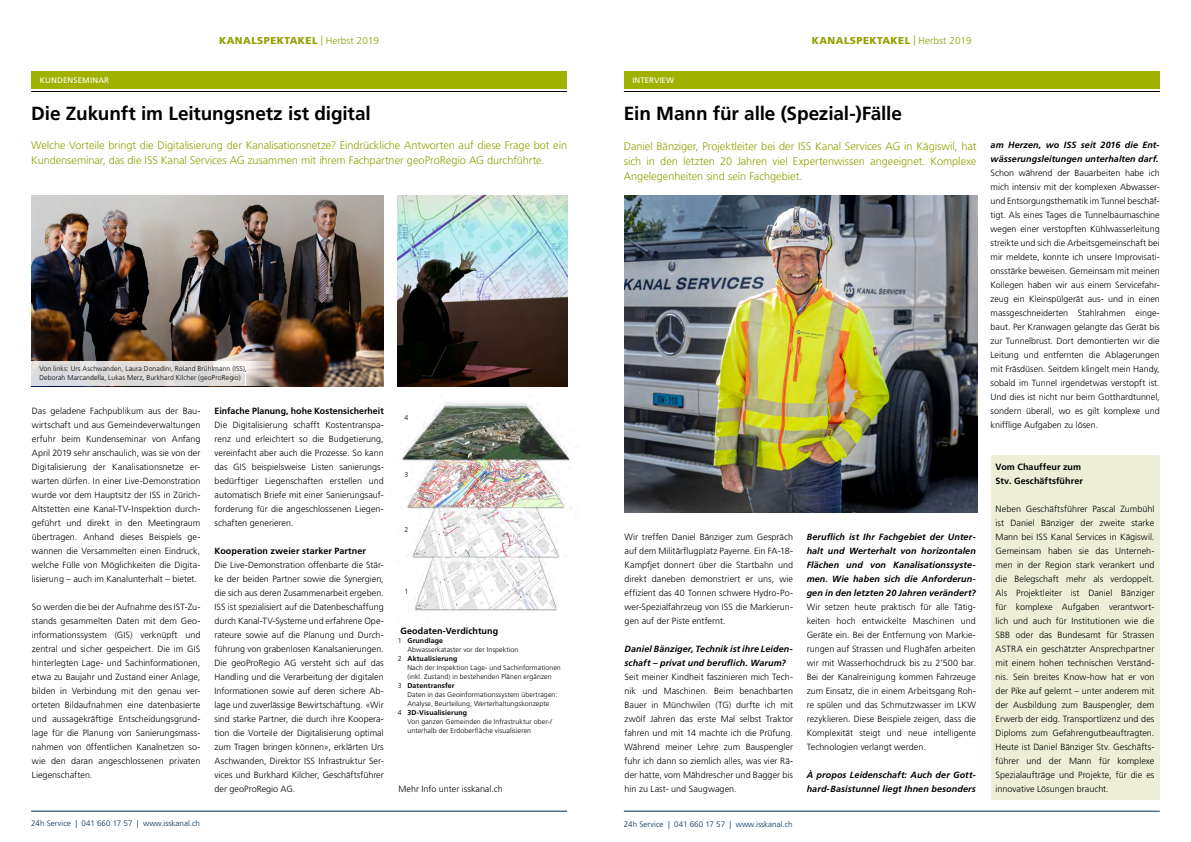
<style>
.page{position:relative;width:1191px;height:842px;background:#fff}
.page>*{position:absolute;margin:0;border:0;box-sizing:border-box;transform-origin:0 0}
.t1{font:700 19px "Frutiger LT Pro";letter-spacing:-.005em;color:#000}
.t2{font:300 11px/15px "Frutiger LT Pro";letter-spacing:-.005em;color:#91a103;text-align:justify}
.t3{font:900 10px "Frutiger LT Pro";letter-spacing:.04em;color:#91a103}
.t4{font:300 9px/14px "Frutiger LT Pro";color:#000;text-align:justify}
.t5{font:italic 700 9px/14px "Frutiger LT Pro";letter-spacing:.01em;color:#000}
.t6{font:700 9px/14px "Frutiger LT Pro";letter-spacing:.005em;color:#000}
.t7{font:300 8px "Frutiger LT Pro";color:#002e52}
.t8{font:8px "Frutiger LT Pro";letter-spacing:.02em;color:#fff}
.t9{font:8px "Frutiger LT Pro";color:#fff}
.t10{font:300 7px/9px "Frutiger LT Pro";letter-spacing:.01em;color:#000}
.t11{font:700 7px "Frutiger LT Pro";letter-spacing:.015em;color:#000}
.s1{font-weight:300}
</style>
<div class="page">
<hr style="left:31px;top:811px;width:536px;height:1px;background:#002e52">
<hr style="left:624px;top:811px;width:535px;height:1px;background:#002e52">
<div style="left:624px;top:72px;width:535px;height:17px;background:#a0b101"></div>
<hr style="left:624px;top:91px;width:535px;height:1px;background:#000">
<img style="left:624px;top:196px;width:353px;height:316px">
<div style="left:991px;top:455px;width:168px;height:345px;background:#eceed5"></div>
<div style="left:31px;top:72px;width:536px;height:17px;background:#a0b101"></div>
<hr style="left:31px;top:91px;width:536px;height:1px;background:#000">
<img style="left:398px;top:196px;width:169px;height:190px">
<img style="left:31px;top:196px;width:353px;height:190px">
<img style="left:402px;top:402px;width:168px;height:209px">
<svg style="left:31px;top:362px;width:215px;height:24px;background:#dfdddd"></svg>
<svg style="left:246px;top:362px;width:31px;height:24px"></svg>
<p class="t3" style="left:219px;top:34px;width:161px">KANALSPEKTAKEL <span class="s1">| Herbst 2019</span></p>
<p class="t3" style="left:812px;top:34px;width:161px">KANALSPEKTAKEL <span class="s1">| Herbst 2019</span></p>
<p class="t8" style="left:40px;top:76px;width:71px">KUNDENSEMINAR</p>
<h1 class="t1" style="left:31px;top:102px;width:341px">Die Zukunft im Leitungsnetz ist digital</h1>
<p class="t2" style="left:31px;top:138px;width:537px">Welche Vorteile bringt die Digitalisierung der Kanalisationsnetze? Eindrückliche Antworten auf diese Frage bot ein<br>Kundenseminar, das die ISS Kanal Services AG zusammen mit ihrem Fachpartner geoProRegio AG durchführte.</p>
<p class="t9" style="left:632px;top:76px;width:43px">INTERVIEW</p>
<h1 class="t1" style="left:624px;top:102px;width:280px">Ein Mann für alle (Spezial-)Fälle</h1>
<p class="t2" style="left:624px;top:139px;width:354px">Daniel Bänziger, Projektleiter bei der ISS Kanal Services AG in Kägiswil, hat sich in den letzten 20 Jahren viel Expertenwissen angeeignet. Komplexe Angelegenheiten sind sein Fachgebiet.</p>
<p class="t10" style="left:39px;top:364px;width:209px">Von links: Urs Aschwanden, Laura Donadini, Roland Brühlmann (ISS),<br>Deborah Marcandella, Lukas Merz, Burkhard Kilcher (geoProRegio)</p>
<p class="t4" style="left:32px;top:404px;width:170px">Das geladene Fachpublikum aus der Bau&shy;wirtschaft und aus Gemeindeverwaltungen erfuhr beim Kundenseminar von Anfang April 2019 sehr anschaulich, was sie von der Digitalisierung der Kanalisationsnetze er&shy;warten dürfen. In einer Live-Demonstration wurde vor dem Hauptsitz der ISS in Zürich-Altstetten eine Kanal-TV-Inspektion durch&shy;geführt und direkt in den Meetingraum übertragen. Anhand dieses Beispiels ge&shy;wannen die Versammelten einen Eindruck, welche Fülle von Möglichkeiten die Digita&shy;lisierung – auch im Kanalunterhalt – bietet.</p>
<p class="t4" style="left:32px;top:600px;width:170px">So werden die bei der Aufnahme des IST-Zu&shy;stands gesammelten Daten mit dem Geo&shy;informationssystem (GIS) verknüpft und zentral und sicher gespeichert. Die im GIS hinterlegten Lage- und Sachinformationen, etwa zu Baujahr und Zustand einer Anlage, bilden in Verbindung mit den genau ver&shy;orteten Bildaufnahmen eine datenbasierte und aussagekräftige Entscheidungsgrund&shy;lage für die Planung von Sanierungsmass&shy;nahmen von öffentlichen Kanalnetzen so&shy;wie den daran angeschlossenen privaten Liegenschaften.</p>
<p class="t6" style="left:214px;top:404px;width:171px">Einfache Planung, hohe Kostensicherheit</p>
<p class="t4" style="left:214px;top:418px;width:171px">Die Digitalisierung schafft Kostentranspa&shy;renz und erleichtert so die Budgetierung, vereinfacht aber auch die Prozesse. So kann das GIS beispielsweise Listen sanierungs&shy;bedürftiger Liegenschaften erstellen und automatisch Briefe mit einer Sanierungsauf&shy;forderung für die angeschlossenen Liegen&shy;schaften generieren.</p>
<p class="t6" style="left:214px;top:544px;width:153px">Kooperation zweier starker Partner</p>
<p class="t4" style="left:214px;top:558px;width:171px">Die Live-Demonstration offenbarte die Stär&shy;ke der beiden Partner sowie die Synergien, die sich aus deren Zusammenarbeit ergeben.<br>ISS ist spezialisiert auf die Datenbeschaffung durch Kanal-TV-Systeme und erfahrene Ope&shy;rateure sowie auf die Planung und Durch&shy;führung von grabenlosen Kanalsanierungen.<br>Die geoProRegio AG versteht sich auf das Handling und die Verarbeitung der digitalen Informationen sowie auf deren sichere Ab&shy;lage und zuverlässige Bewirtschaftung. «Wir sind starke Partner, die durch ihre Koopera&shy;tion die Vorteile der Digitalisierung optimal zum Tragen bringen können», erklärten Urs Aschwanden, Direktor ISS Infrastruktur Ser&shy;vices und Burkhard Kilcher, Geschäftsführer der geoProRegio AG.</p>
<p class="t10" style="left:404px;top:413px;width:5px">4</p>
<p class="t10" style="left:404px;top:470px;width:5px">3</p>
<p class="t10" style="left:404px;top:525px;width:5px">2</p>
<p class="t10" style="left:404px;top:587px;width:5px">1</p>
<p class="t6" style="left:400px;top:624px;width:99px">Geodaten-Verdichtung</p>
<p class="t11" style="left:398px;top:637px;width:47px"><span class="s1">1</span> Grundlage</p>
<p class="t10" style="left:407px;top:645px;width:112px">Abwasserkataster vor der Inspektion</p>
<p class="t11" style="left:398px;top:655px;width:61px"><span class="s1">2</span> Aktualisierung</p>
<p class="t10" style="left:407px;top:663px;width:155px">Nach der Inspektion Lage- und Sachinformationen</p>
<p class="t10" style="left:407px;top:672px;width:146px">(inkl. Zustand) in bestehenden Plänen ergänzen</p>
<p class="t11" style="left:398px;top:682px;width:58px"><span class="s1">3</span> Datentransfer</p>
<p class="t10" style="left:407px;top:690px;width:151px">Daten in das Geoinformationssystem übertragen:</p>
<p class="t10" style="left:407px;top:699px;width:143px">Analyse, Beurteilung, Werterhaltungskonzepte</p>
<p class="t11" style="left:398px;top:709px;width:71px"><span class="s1">4</span> 3D-Visualisierung</p>
<p class="t10" style="left:407px;top:717px;width:146px">Von ganzen Gemeinden die Infrastruktur ober-/</p>
<p class="t10" style="left:407px;top:726px;width:125px">unterhalb der Erdoberfläche visualisieren</p>
<p class="t4" style="left:398px;top:782px;width:106px">Mehr Info unter isskanal.ch</p>
<p class="t4" style="left:624px;top:530px;width:170px">Wir treffen Daniel Bänziger zum Gespräch auf dem Militärflugplatz Payerne. Ein FA-18- Kampfjet donnert über die Startbahn und direkt daneben demonstriert er uns, wie effizient das 40 Tonnen schwere Hydro-Po&shy;wer-Spezialfahrzeug von ISS die Markierun&shy;gen auf der Piste entfernt.</p>
<p class="t5" style="left:624px;top:642px;width:170px">Daniel Bänziger, Technik ist ihre Leiden&shy;schaft – privat und beruflich. Warum?</p>
<p class="t4" style="left:624px;top:670px;width:170px">Seit meiner Kindheit faszinieren mich Tech&shy;nik und Maschinen. Beim benachbarten Bauer in Münchwilen (TG) durfte ich mit zwölf Jahren das erste Mal selbst Traktor fahren und mit 14 machte ich die Prüfung.<br>Während meiner Lehre zum Bauspengler fuhr ich dann so ziemlich alles, was vier Rä&shy;der hatte, vom Mähdrescher und Bagger bis hin zu Last- und Saugwagen.</p>
<p class="t5" style="left:806px;top:530px;width:171px;text-align:justify">Beruflich ist Ihr Fachgebiet der Unter&shy;halt und Werterhalt von horizontalen Flächen und von Kanalisationssyste&shy;men. Wie haben sich die Anforderun&shy;gen in den letzten 20 Jahren verändert?</p>
<p class="t4" style="left:806px;top:600px;width:171px">Wir setzen heute praktisch für alle Tätig&shy;keiten hoch entwickelte Maschinen und Geräte ein. Bei der Entfernung von Markie&shy;rungen auf Strassen und Flughäfen arbeiten wir mit Wasserhochdruck bis zu 2’500 bar.<br>Bei der Kanalreinigung kommen Fahrzeuge zum Einsatz, die in einem Arbeitsgang Roh&shy;re spülen und das Schmutzwasser im LKW rezyklieren. Diese Beispiele zeigen, dass die Komplexität steigt und neue intelligente Technologien verlangt werden.</p>
<p class="t5" style="left:806px;top:768px;width:171px">À propos Leidenschaft: Auch der Gott&shy;hard-Basistunnel liegt Ihnen besonders</p>
<p class="t7" style="left:31px;top:819px;width:170px">24h Service | 041 660 17 57 | www.isskanal.ch</p>
<p class="t7" style="left:624px;top:820px;width:170px">24h Service | 041 660 17 57 | www.isskanal.ch</p>
<p class="t5" style="left:990px;top:138px;width:171px">am Herzen, wo ISS seit 2016 die Ent&shy;wässerungsleitungen unterhalten darf.</p>
<p class="t4" style="left:990px;top:166px;width:171px">Schon während der Bauarbeiten habe ich mich intensiv mit der komplexen Abwasser&shy;und Entsorgungsthematik im Tunnel beschäf&shy;tigt. Als eines Tages die Tunnelbaumaschine wegen einer verstopften Kühlwasserleitung streikte und sich die Arbeitsgemeinschaft bei mir meldete, konnte ich unsere Improvisati&shy;onsstärke beweisen. Gemeinsam mit meinen Kollegen haben wir aus einem Servicefahr&shy;zeug ein Kleinspülgerät aus- und in einen massgeschneiderten Stahlrahmen einge&shy;baut. Per Kranwagen gelangte das Gerät bis zur Tunnelbrust. Dort demontierten wir die Leitung und entfernten die Ablagerungen mit Fräsdüsen. Seitdem klingelt mein Handy, sobald im Tunnel irgendetwas verstopft ist.<br>Und dies ist nicht nur beim Gotthardtunnel, sondern überall, wo es gilt komplexe und knifflige Aufgaben zu lösen.</p>
<p class="t6" style="left:995px;top:460px;width:89px">Vom Chauffeur zum<br>Stv. Geschäftsführer</p>
<p class="t4" style="left:995px;top:502px;width:160px">Neben Geschäftsführer Pascal Zumbühl ist Daniel Bänziger der zweite starke Mann bei ISS Kanal Services in Kägiswil.<br>Gemeinsam haben sie das Unterneh&shy;men in der Region stark verankert und die Belegschaft mehr als verdoppelt.<br>Als Projektleiter ist Daniel Bänziger für komplexe Aufgaben verantwort&shy;lich und auch für Institutionen wie die SBB oder das Bundesamt für Strassen ASTRA ein geschätzter Ansprechpartner mit einem hohen technischen Verständ&shy;nis. Sein breites Know-how hat er von der Pike auf gelernt – unter anderem mit der Ausbildung zum Bauspengler, dem Erwerb der eidg. Transportlizenz und des Diploms zum Gefahrengutbeauftragten.<br>Heute ist Daniel Bänziger Stv. Geschäfts&shy;führer und der Mann für komplexe Spezialaufträge und Projekte, für die es innovative Lösungen braucht.</p>
</div>
